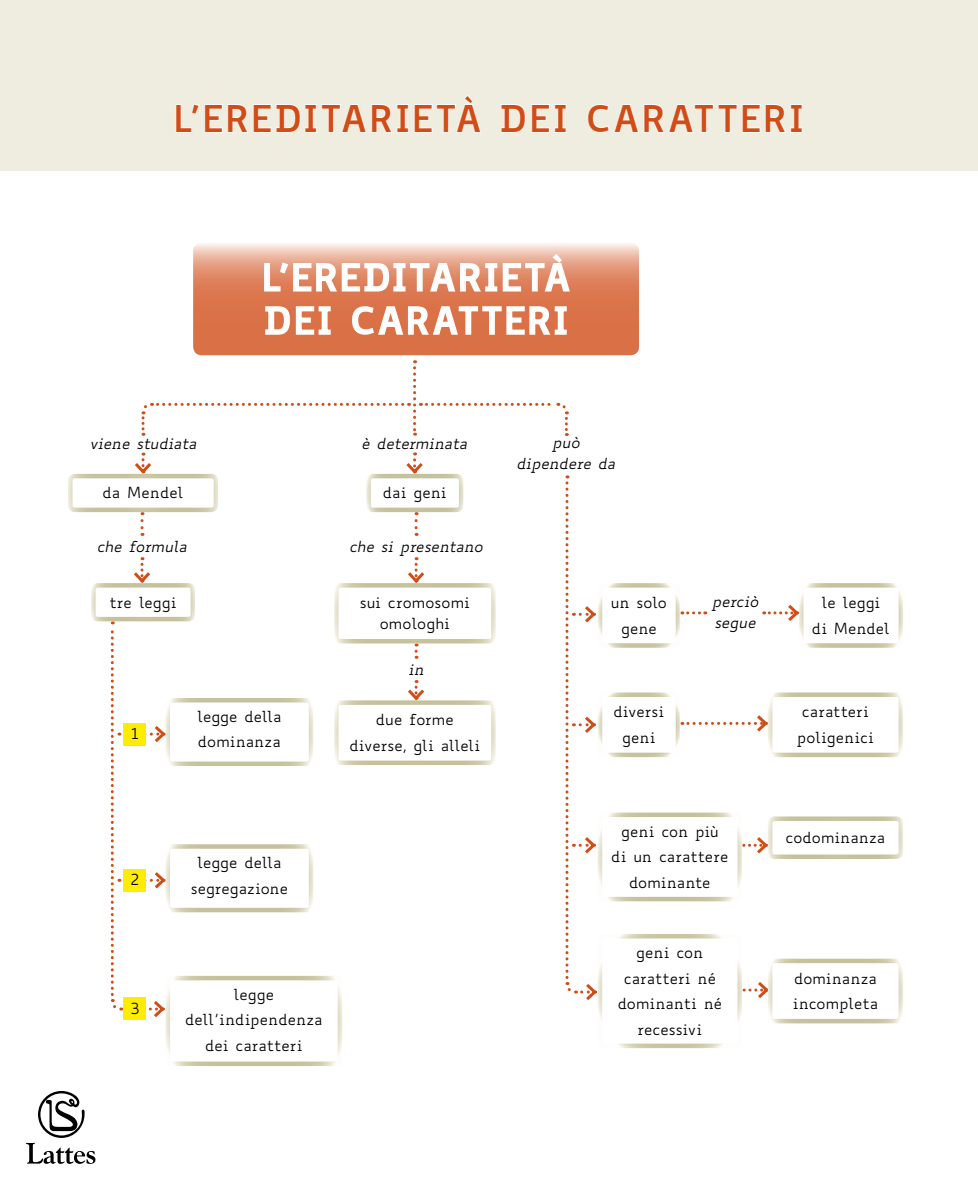
<style>
.page{position:relative;width:978px;height:1191px;background:#fff}
.page>*{position:absolute;margin:0;border:0;box-sizing:border-box;transform-origin:0 0}
.t1{font:700 36px "Biancoenero";letter-spacing:.015em;color:#d14d18}
.t2{font:700 36px/43.2px "Biancoenero";letter-spacing:.015em;color:#fff}
.t3{font:15px/25.5px "Biancoenero";letter-spacing:-.005em;color:#000;text-align:center}
.t4{font:italic 15px/21px "Biancoenero";letter-spacing:-.02em;color:#000;text-align:center}
</style>
<div class="page">
<div style="left:0;top:0;width:978px;height:170px;background:#efede0"></div>
<svg style="left:175px;top:95px;width:306px;height:38px"></svg>
<svg style="left:501px;top:104px;width:66px;height:29px"></svg>
<svg style="left:588px;top:104px;width:215px;height:29px"></svg>
<svg style="left:26px;top:1091px;width:69px;height:72px"></svg>
<svg style="left:132px;top:452px;width:22px;height:22px"></svg>
<svg style="left:141px;top:512px;width:3px;height:24px"></svg>
<svg style="left:415px;top:512px;width:3px;height:24px"></svg>
<svg style="left:415px;top:643px;width:3px;height:16px"></svg>
<svg style="left:565px;top:475px;width:33px;height:526px"></svg>
<svg style="left:682px;top:715px;width:86px;height:17px"></svg>
<svg style="left:764px;top:604px;width:35px;height:17px"></svg>
<svg style="left:682px;top:611px;width:24px;height:3px"></svg>
<svg style="left:742px;top:982px;width:26px;height:16px"></svg>
<svg style="left:742px;top:837px;width:26px;height:17px"></svg>
<svg style="left:109px;top:621px;width:59px;height:399px"></svg>
<div style="left:68px;top:474px;width:150px;height:38px;border:4px solid #fff;border-radius:4px"></div>
<div style="left:91px;top:583px;width:104px;height:38px;border:4px solid #fff;border-radius:4px"></div>
<div style="left:166px;top:698px;width:147px;height:68px;border:4px solid #fff;border-radius:4px"></div>
<div style="left:166px;top:844px;width:147px;height:68px;border:4px solid #fff;border-radius:4px"></div>
<div style="left:166px;top:975px;width:176px;height:91px;border:4px solid #fff;border-radius:4px"></div>
<div style="left:366px;top:474px;width:97px;height:38px;border:4px solid #fff;border-radius:4px"></div>
<div style="left:334px;top:583px;width:162px;height:60px;border:4px solid #fff;border-radius:4px"></div>
<div style="left:334px;top:700px;width:162px;height:65px;border:4px solid #fff;border-radius:4px"></div>
<div style="left:598px;top:583px;width:82px;height:65px;border:4px solid #fff;border-radius:4px"></div>
<div style="left:799px;top:583px;width:104px;height:65px;border:4px solid #fff;border-radius:4px"></div>
<div style="left:598px;top:692px;width:82px;height:65px;border:4px solid #fff;border-radius:4px"></div>
<div style="left:768px;top:692px;width:135px;height:65px;border:4px solid #fff;border-radius:4px"></div>
<div style="left:768px;top:958px;width:135px;height:65px;border:4px solid #fff;border-radius:4px"></div>
<div style="left:768px;top:816px;width:135px;height:43px;border:4px solid #fff;border-radius:4px"></div>
<div style="left:598px;top:812px;width:144px;height:89px;border:4px solid #fff;border-radius:4px"></div>
<div style="left:598px;top:934px;width:144px;height:114px;border:4px solid #fff;border-radius:4px"></div>
<svg style="left:193px;top:242px;width:446px;height:113px;background:#e08a68"></svg>
<svg style="left:263px;top:253px;width:308px;height:40px;background:#e8a990"></svg>
<svg style="left:264px;top:305px;width:67px;height:30px;background:#e4987a"></svg>
<svg style="left:351px;top:305px;width:216px;height:31px;background:#e29272"></svg>
<svg style="left:141px;top:360px;width:428px;height:76px"></svg>
<svg style="left:403px;top:452px;width:23px;height:24px"></svg>
<div style="left:124px;top:723px;width:22px;height:22px;background:#ffed00"></div>
<div style="left:124px;top:869px;width:22px;height:22px;background:#ffed00"></div>
<div style="left:124px;top:997px;width:22px;height:23px;background:#ffed00"></div>
<svg style="left:131px;top:557px;width:22px;height:28px"></svg>
<svg style="left:405px;top:557px;width:22px;height:28px"></svg>
<svg style="left:405px;top:680px;width:22px;height:22px"></svg>
<h1 class="t1" style="left:173px;top:87px;width:633px">L’EREDITARIETÀ DEI CARATTERI</h1>
<h1 class="t2" style="left:262px;top:251px;width:310px">L’EREDITARIETÀ<br>DEI CARATTERI</h1>
<p class="t4" style="left:89px;top:432px;width:109px">viene studiata</p>
<p class="t4" style="left:362px;top:432px;width:107px">è determinata</p>
<p class="t4" style="left:516px;top:432px;width:100px">può dipendere da</p>
<p class="t3" style="left:103px;top:480px;width:82px">da Mendel</p>
<p class="t3" style="left:383px;top:480px;width:66px">dai geni</p>
<p class="t4" style="left:97px;top:536px;width:92px">che formula</p>
<p class="t4" style="left:349px;top:536px;width:135px">che si presentano</p>
<p class="t3" style="left:109px;top:589px;width:69px">tre leggi</p>
<p class="t3" style="left:360px;top:592px;width:112px;line-height:21px">sui cromosomi omologhi</p>
<p class="t4" style="left:408px;top:658px;width:17px">in</p>
<p class="t3" style="left:131px;top:720px;width:10px">1</p>
<p class="t3" style="left:197px;top:703px;width:86px;text-align:left">legge della dominanza</p>
<p class="t3" style="left:349px;top:707px;width:132px">due forme diverse, gli alleli</p>
<p class="t3" style="left:131px;top:866px;width:10px">2</p>
<p class="t3" style="left:130px;top:995px;width:10px">3</p>
<p class="t3" style="left:191px;top:849px;width:99px">legge della segregazione</p>
<p class="t3" style="left:185px;top:981px;width:139px">legge dell’indipendenza dei caratteri</p>
<p class="t4" style="left:712px;top:591px;width:48px;text-align:left">perciò segue</p>
<p class="t3" style="left:611px;top:589px;width:58px">un solo gene</p>
<p class="t3" style="left:812px;top:589px;width:80px">le leggi di Mendel</p>
<p class="t3" style="left:613px;top:699px;width:52px">diversi geni</p>
<p class="t3" style="left:797px;top:699px;width:79px">caratteri poligenici</p>
<p class="t3" style="left:611px;top:818px;width:119px">geni con più<br>di un carattere dominante</p>
<p class="t3" style="left:618px;top:939px;width:106px">geni con caratteri né dominanti né recessivi</p>
<p class="t3" style="left:785px;top:824px;width:101px">codominanza</p>
<p class="t3" style="left:793px;top:965px;width:87px;text-align:left">dominanza incompleta</p>
</div>
